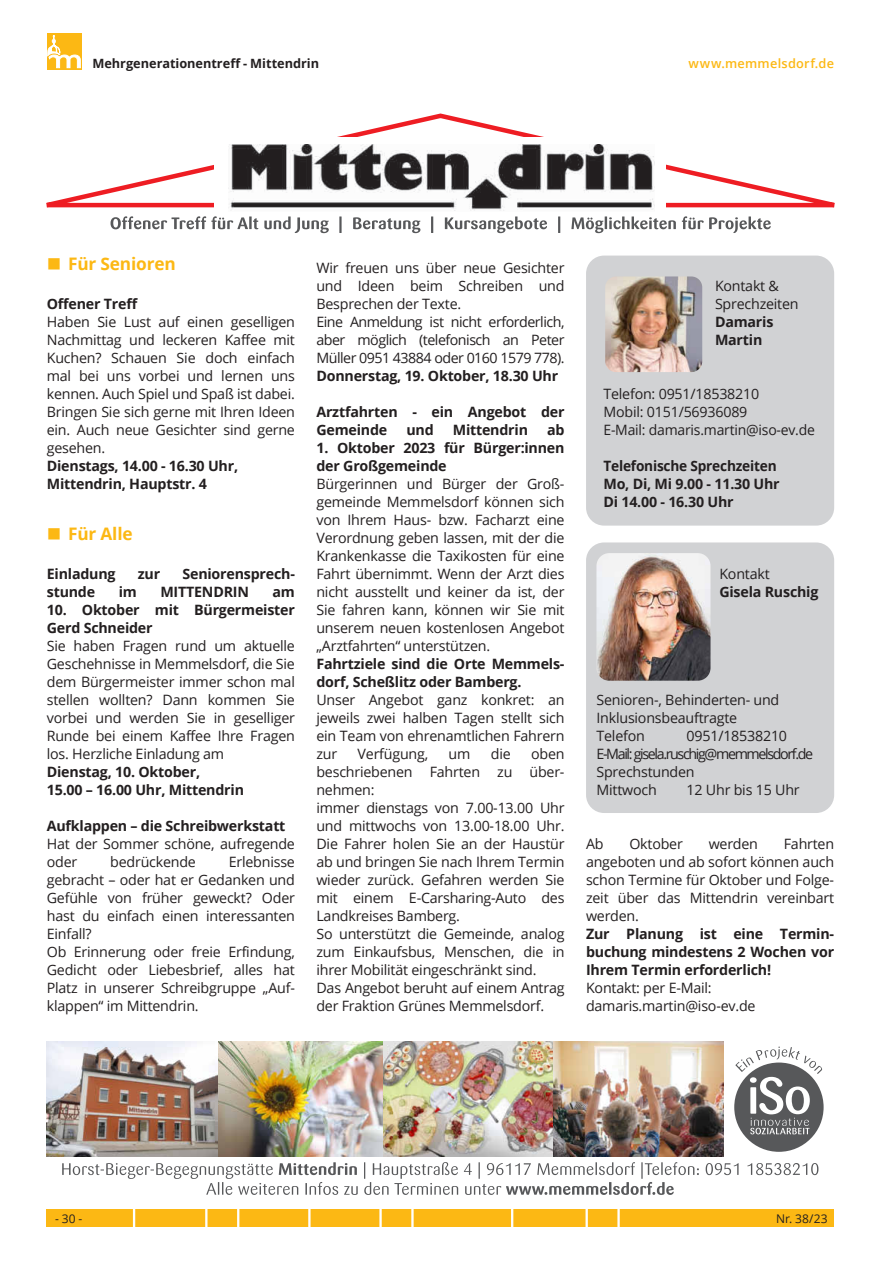
<style>
.page{position:relative;width:881px;height:1263px;background:#fff}
.page>*{position:absolute;margin:0;border:0;box-sizing:border-box;transform-origin:0 0}
.t1{font:700 17.25px "Open Sans";letter-spacing:-.01em;color:#fcb814}
.t2{font:14.25px/18px "Open Sans";letter-spacing:-.015em;color:#231f20}
.t3{font:700 14.25px/18px "Open Sans";letter-spacing:-.015em;color:#231f20}
.t4{font:14.25px/18px "Open Sans";letter-spacing:-.035em;color:#231f20}
.t5{font:700 14.25px/18px "Open Sans";letter-spacing:-.015em;color:#231f20;scale:.96 1}
.t6{font:700 12.75px "Open Sans";letter-spacing:-.005em;color:#231f20}
.t7{font:600 12.75px "Open Sans";letter-spacing:.02em;color:#fcb814}
.t8{font:12px "Open Sans";letter-spacing:.015em;color:#231f20}
</style>
<div class="page">
<svg style="left:47px;top:34px;width:34px;height:36px"></svg>
<svg style="left:47px;top:35px;width:33px;height:33px"></svg>
<div style="left:47px;top:1210px;width:786px;height:17px;background:#fcb814"></div>
<svg style="left:133px;top:1210px;width:2px;height:17px"></svg>
<svg style="left:205px;top:1210px;width:2px;height:17px"></svg>
<svg style="left:237px;top:1210px;width:2px;height:17px"></svg>
<svg style="left:308px;top:1210px;width:2px;height:17px"></svg>
<svg style="left:379px;top:1210px;width:2px;height:17px"></svg>
<svg style="left:411px;top:1210px;width:2px;height:17px"></svg>
<svg style="left:511px;top:1210px;width:2px;height:17px"></svg>
<svg style="left:585px;top:1210px;width:2px;height:17px"></svg>
<svg style="left:617px;top:1210px;width:2px;height:17px"></svg>
<svg style="left:47px;top:113px;width:786px;height:95px"></svg>
<div style="left:214px;top:138px;width:451px;height:73px;background:#fff"></div>
<img style="left:230px;top:145px;width:424px;height:66px">
<svg style="left:110px;top:216px;width:148px;height:13px"></svg>
<svg style="left:264px;top:216px;width:64px;height:17px"></svg>
<svg style="left:339px;top:216px;width:2px;height:17px"></svg>
<svg style="left:353px;top:217px;width:67px;height:16px"></svg>
<svg style="left:431px;top:216px;width:2px;height:17px"></svg>
<svg style="left:444px;top:216px;width:102px;height:17px"></svg>
<svg style="left:558px;top:216px;width:2px;height:17px"></svg>
<svg style="left:571px;top:216px;width:104px;height:17px"></svg>
<svg style="left:681px;top:216px;width:89px;height:17px"></svg>
<svg style="left:705px;top:1163px;width:33px;height:12px"></svg>
<svg style="left:747px;top:1163px;width:71px;height:12px"></svg>
<svg style="left:62px;top:1162px;width:295px;height:33px"></svg>
<svg style="left:364px;top:1162px;width:334px;height:33px"></svg>
<div style="left:734px;top:1062px;width:89px;height:90px;background:#57585a;border-radius:50%"></div>
<svg style="left:735px;top:1046px;width:86px;height:88px"></svg>
<img style="left:47px;top:1041px;width:676px;height:115px">
<div style="left:585px;top:542px;width:248px;height:271px;background:#d1d2d4;border-radius:18px"></div>
<img style="left:596px;top:553px;width:114px;height:128px">
<div style="left:585px;top:256px;width:248px;height:270px;background:#d1d2d4;border-radius:18px"></div>
<img style="left:605px;top:276px;width:97px;height:96px">
<p class="t6" style="left:92px;top:54px;width:228px">Mehrgenerationentreff - Mittendrin</p>
<p class="t7" style="left:688px;top:55px;width:147px">www.memmelsdorf.de</p>
<p class="t1" style="left:47px;top:252px;width:130px">■ Für Senioren</p>
<p class="t3" style="left:47px;top:294px;width:92px">Offener Treff</p>
<p class="t2" style="left:47px;top:312px;width:249px;text-align:justify">Haben Sie Lust auf einen geselligen Nachmittag und leckeren Kaffee mit Kuchen? Schauen Sie doch einfach mal bei uns vorbei und lernen uns kennen. Auch Spiel und Spaß ist dabei.<br>Bringen Sie sich gerne mit Ihren Ideen ein. Auch neue Gesichter sind gerne gesehen.</p>
<p class="t3" style="left:47px;top:456px;width:193px">Dienstags, 14.00 - 16.30 Uhr,<br>Mittendrin, Hauptstr. 4</p>
<p class="t1" style="left:47px;top:522px;width:87px">■ Für Alle</p>
<p class="t3" style="left:47px;top:564px;width:70px">Einladung</p>
<p class="t3" style="left:138px;top:564px;width:24px">zur</p>
<p class="t3" style="left:182px;top:564px;width:114px">Seniorensprech-</p>
<p class="t3" style="left:47px;top:582px;width:50px">stunde</p>
<p class="t3" style="left:119px;top:582px;width:20px">im</p>
<p class="t3" style="left:160px;top:582px;width:90px">MITTENDRIN</p>
<p class="t3" style="left:272px;top:582px;width:24px">am</p>
<p class="t3" style="left:47px;top:600px;width:249px">10. Oktober mit Bürgermeister<br>Gerd Schneider</p>
<p class="t2" style="left:47px;top:636px;width:249px;text-align:justify">Sie haben Fragen rund um aktuelle Geschehnisse in Memmelsdorf, die Sie dem Bürgermeister immer schon mal stellen wollten? Dann kommen Sie vorbei und werden Sie in geselliger Runde bei einem Kaffee Ihre Fragen los. Herzliche Einladung am</p>
<p class="t3" style="left:47px;top:762px;width:199px">Dienstag, 10. Oktober,<br>15.00 – 16.00 Uhr, Mittendrin</p>
<p class="t3" style="left:47px;top:816px;width:240px">Aufklappen – die Schreibwerkstatt</p>
<p class="t2" style="left:47px;top:834px;width:249px">Hat der Sommer schöne, aufregende oder</p>
<p class="t2" style="left:47px;top:852px;width:249px;text-indent:182px">Erlebnisse gebracht – oder hat er Gedanken und<br>Gefühle von früher geweckt? Oder hast du einfach einen interessanten<br>Einfall?<br>Ob Erinnerung oder freie Erfindung,<br>Gedicht oder Liebesbrief, alles hat<br>Platz in unserer Schreibgruppe „Auf&shy;klappen“ im Mittendrin.</p>
<p class="t2" style="left:110px;top:852px;width:87px">bedrückende</p>
<p class="t4" style="left:316px;top:258px;width:249px">Wir freuen uns über neue Gesichter und Ideen beim Schreiben und Besprechen der Texte.<br>Eine Anmeldung ist nicht erforderlich, aber möglich (telefonisch an Peter Müller 0951 43884 oder 0160 1579 778).</p>
<p class="t3" style="left:316px;top:366px;width:243px">Donnerstag, 19. Oktober, 18.30 Uhr</p>
<p class="t3" style="left:316px;top:402px;width:249px">Arztfahrten - ein Angebot der<br>Gemeinde</p>
<p class="t3" style="left:406px;top:420px;width:29px">und</p>
<p class="t3" style="left:452px;top:420px;width:77px">Mittendrin</p>
<p class="t3" style="left:547px;top:420px;width:19px">ab</p>
<p class="t3" style="left:316px;top:438px;width:249px">1. Oktober 2023 für Bürger:innen der Großgemeinde</p>
<p class="t2" style="left:316px;top:474px;width:249px;text-align:justify">Bürgerinnen und Bürger der Groß&shy;gemeinde Memmelsdorf können sich von Ihrem Haus- bzw. Facharzt eine Verordnung geben lassen, mit der die Krankenkasse die Taxikosten für eine Fahrt übernimmt. Wenn der Arzt dies nicht ausstellt und keiner da ist, der Sie fahren kann, können wir Sie mit unserem neuen kostenlosen Angebot „Arztfahrten“ unterstützen.</p>
<p class="t3" style="left:316px;top:654px;width:249px">Fahrtziele sind die Orte Memmels&shy;dorf, Scheßlitz oder Bamberg.</p>
<p class="t2" style="left:316px;top:690px;width:249px;text-align:justify">Unser Angebot ganz konkret: an jeweils zwei halben Tagen stellt sich ein Team von ehrenamtlichen Fahrern zur</p>
<p class="t2" style="left:357px;top:744px;width:72px">Verfügung,</p>
<p class="t2" style="left:448px;top:744px;width:23px">um</p>
<p class="t2" style="left:490px;top:744px;width:21px">die</p>
<p class="t2" style="left:316px;top:744px;width:249px;text-indent:214px">oben beschriebenen Fahrten zu über&shy;nehmen:<br>immer dienstags von 7.00-13.00 Uhr und mittwochs von 13.00-18.00 Uhr.<br>Die Fahrer holen Sie an der Haustür ab und bringen Sie nach Ihrem Termin wieder zurück. Gefahren werden Sie mit einem E-Carsharing-Auto des<br>Landkreises Bamberg.<br>So unterstützt die Gemeinde, analog zum Einkaufsbus, Menschen, die in ihrer Mobilität eingeschränkt sind.<br>Das Angebot beruht auf einem Antrag der Fraktion Grünes Memmelsdorf.</p>
<p class="t2" style="left:714px;top:276px;width:85px">Kontakt &amp;<br>Sprechzeiten</p>
<p class="t3" style="left:714px;top:312px;width:60px">Damaris<br>Martin</p>
<p class="t2" style="left:603px;top:384px;width:213px">Telefon: 0951/18538210<br>Mobil: 0151/56936089<br>E-Mail: damaris.martin@iso-ev.de</p>
<p class="t5" style="left:603px;top:456px;width:185px">Telefonische Sprechzeiten<br>Mo, Di, Mi 9.00 - 11.30 Uhr<br>Di 14.00 - 16.30 Uhr</p>
<p class="t2" style="left:719px;top:564px;width:52px">Kontakt</p>
<p class="t3" style="left:719px;top:582px;width:100px">Gisela Ruschig</p>
<p class="t2" style="left:596px;top:690px;width:184px">Senioren-, Behinderten- und<br>Inklusionsbeauftragte<br>Telefon</p>
<p class="t2" style="left:596px;top:726px;width:218px;text-indent:90px">0951/18538210<br>E-Mail: gisela.ruschig@memmelsdorf.de<br>Sprechstunden<br>Mittwoch</p>
<p class="t2" style="left:686px;top:780px;width:115px">12 Uhr bis 15 Uhr</p>
<p class="t2" style="left:585px;top:834px;width:19px">Ab</p>
<p class="t2" style="left:629px;top:834px;width:55px">Oktober</p>
<p class="t2" style="left:708px;top:834px;width:51px">werden</p>
<p class="t2" style="left:585px;top:834px;width:249px;text-align:justify;text-indent:198px">Fahrten angeboten und ab sofort können auch schon Termine für Oktober und Folge&shy;zeit über das Mittendrin vereinbart werden.</p>
<p class="t3" style="left:585px;top:924px;width:249px;text-align:justify">Zur Planung ist eine Termin&shy;buchung mindestens 2 Wochen vor Ihrem Termin erforderlich!</p>
<p class="t2" style="left:585px;top:978px;width:171px">Kontakt: per E-Mail: damaris.martin@iso-ev.de</p>
<p class="t8" style="left:55px;top:1211px;width:29px">- 30 -</p>
<p class="t8" style="left:775px;top:1211px;width:53px">Nr. 38/23</p>
</div>
